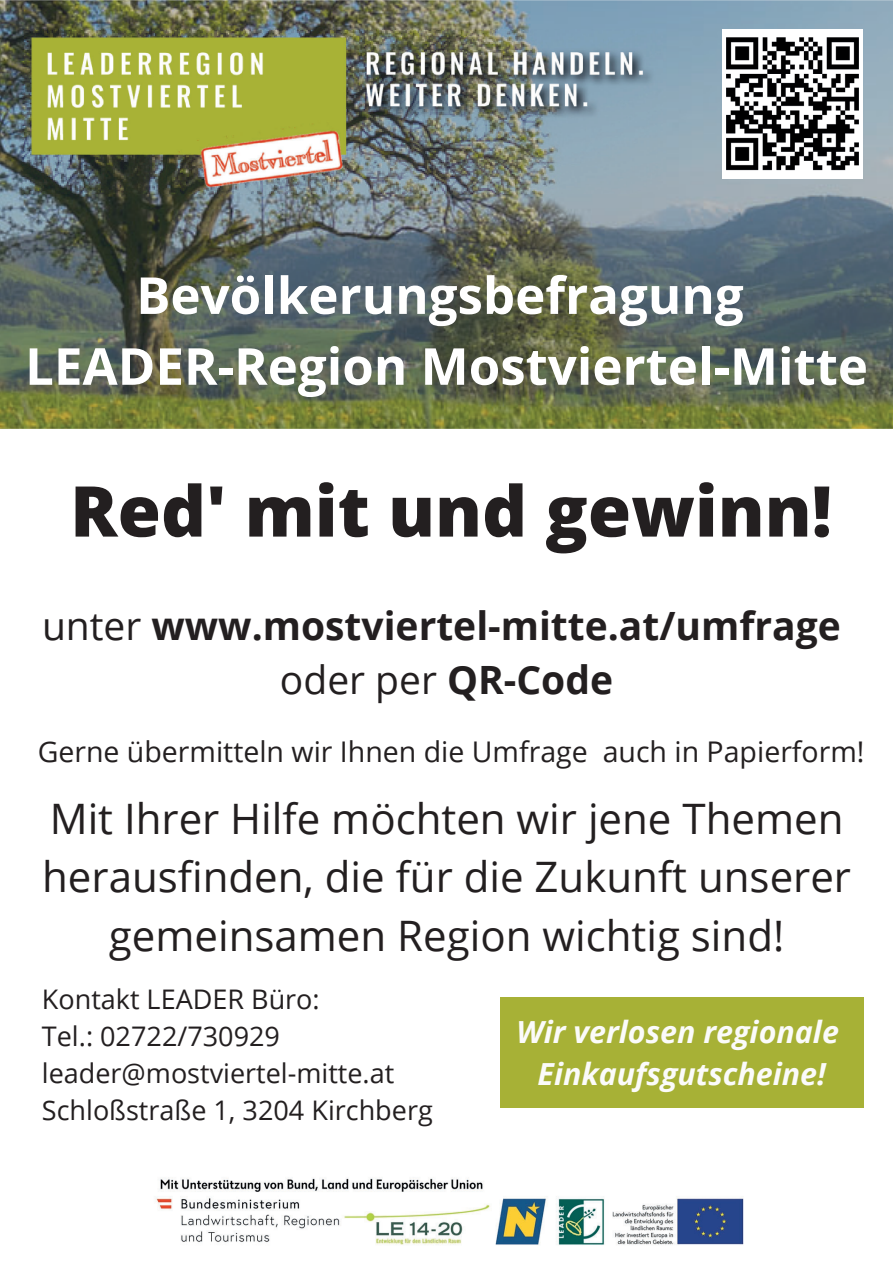
<style>
.page{position:relative;width:893px;height:1263px;background:#fff}
.page>*{position:absolute;margin:0;border:0;box-sizing:border-box;transform-origin:0 0}
.t1{font:800 70.05px "Open Sans";color:#231f20}
.t2{font:700 51px/70.9px "Open Sans";color:#fff;text-align:center}
.t3{font:42px/58.5px "Open Sans";color:#231f20;text-align:center}
.t4{font:700 39px/54px "Open Sans";color:#231f20;text-align:center}
.t5{font:italic 700 30.45px/41.7px "Open Sans";color:#fbfbfa;text-align:center}
.t6{font:28.5px "Open Sans";color:#231f20}
.t7{font:27px/37.2px "Open Sans";color:#231f20}
.s1{font-weight:400}
</style>
<div class="page">
<img style="left:156px;top:1178px;width:588px;height:67px">
<img style="left:0;top:0;width:893px;height:429px">
<img style="left:22px;top:29px;width:640px;height:164px">
<img style="left:722px;top:29px;width:141px;height:150px">
<div style="left:500px;top:998px;width:363px;height:110px;background:#a7b136"></div>
<p class="t2" style="left:25px;top:259px;width:844px">Bevölkerungsbefragung<br>LEADER-Region Mostviertel-Mitte</p>
<h1 class="t1" style="left:70px;top:462px;width:763px">Red' mit und gewinn!</h1>
<p class="t4" style="left:42px;top:598px;width:800px"><span class="s1">unter</span> www.mostviertel-mitte.at/umfrage <span class="s1">oder per</span> QR-Code</p>
<p class="t6" style="left:38px;top:731px;width:828px">Gerne übermitteln wir Ihnen die Umfrage auch in Papierform!</p>
<p class="t3" style="left:42px;top:788px;width:810px">Mit Ihrer Hilfe möchten wir jene Themen herausfinden, die für die Zukunft unserer gemeinsamen Region wichtig sind!</p>
<p class="t7" style="left:42px;top:980px;width:392px">Kontakt LEADER Büro:<br>Tel.: 02722/730929 leader@mostviertel-mitte.at<br>Schloßstraße 1, 3204 Kirchberg</p>
<p class="t5" style="left:516px;top:1010px;width:324px">Wir verlosen regionale<br>Einkaufsgutscheine!</p>
</div>
